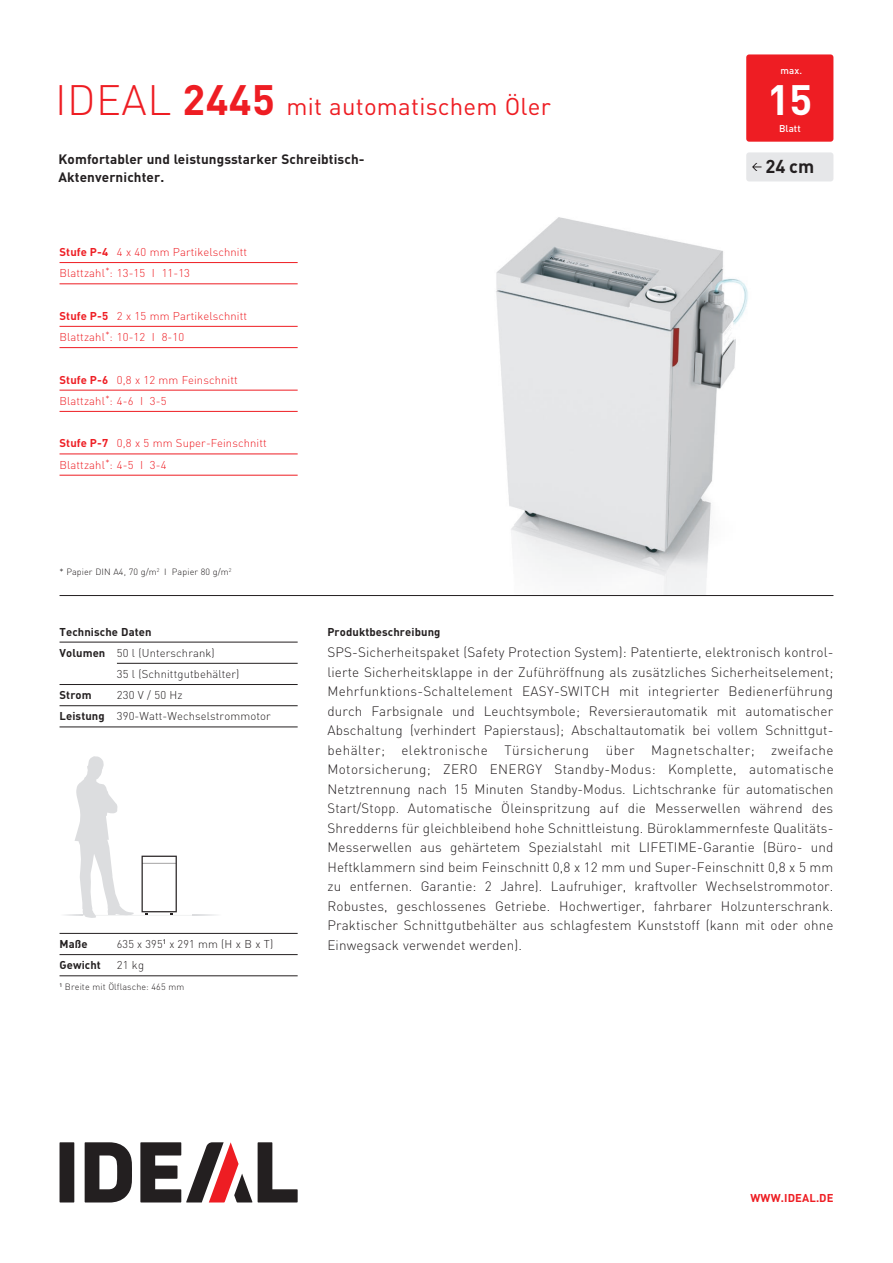
<style>
.page{position:relative;width:893px;height:1263px;background:#fff}
.page>*{position:absolute;margin:0;border:0;box-sizing:border-box;transform-origin:0 0}
.t1{font:700 42px "DIN";color:#fff}
.t2{font:24px "DIN";letter-spacing:.01em;color:#ee1d23}
.t3{font:700 18.45px "DIN";color:#231f20}
.t4{font:300 13.5px/19.5px "DIN";letter-spacing:.01em;color:#231f20}
.t5{font:700 13.5px/18px "DIN";letter-spacing:.01em;color:#231f20}
.t6{font:300 11.25px/21.3px "DIN";letter-spacing:.01em;color:#ee1d23}
.t7{font:300 11.25px/21.1px "DIN";letter-spacing:.01em;color:#231f20}
.t8{font:700 11.25px "DIN";letter-spacing:.01em;color:#231f20}
.t9{font:700 11.25px "DIN";letter-spacing:.01em;color:#ee1d23}
.t10{font:500 9.75px "DIN";letter-spacing:.01em;color:#fff}
.t11{font:300 9px "DIN";letter-spacing:.01em;color:#231f20}
.s1{font-weight:300;font-size:42px}
.s2{font-weight:700;font-size:42px}
.s3{font-weight:700}
</style>
<div class="page">
<div style="left:60px;top:1142px;width:14px;height:60px;background:#231f20"></div>
<svg style="left:258px;top:1142px;width:40px;height:60px"></svg>
<svg style="left:85px;top:1142px;width:47px;height:60px"></svg>
<svg style="left:140px;top:1142px;width:112px;height:60px"></svg>
<img style="left:496px;top:181px;width:255px;height:414px">
<svg style="left:192px;top:915px;width:24px;height:1px"></svg>
<svg style="left:65px;top:756px;width:127px;height:162px"></svg>
<hr style="left:60px;top:595px;width:773px;height:1px;background:#231f20">
<hr style="left:60px;top:642px;width:238px;height:1px;background:#231f20">
<hr style="left:117px;top:663px;width:181px;height:1px;background:#231f20">
<hr style="left:60px;top:684px;width:238px;height:1px;background:#231f20">
<hr style="left:60px;top:705px;width:238px;height:1px;background:#231f20">
<hr style="left:60px;top:727px;width:238px;height:1px;background:#231f20">
<hr style="left:60px;top:262px;width:238px;height:1px;background:#ee1d23">
<hr style="left:60px;top:284px;width:238px;height:1px;background:#ee1d23">
<hr style="left:60px;top:326px;width:238px;height:1px;background:#ee1d23">
<hr style="left:60px;top:347px;width:238px;height:1px;background:#ee1d23">
<hr style="left:60px;top:390px;width:238px;height:1px;background:#ee1d23">
<hr style="left:60px;top:411px;width:238px;height:1px;background:#ee1d23">
<hr style="left:60px;top:454px;width:238px;height:1px;background:#ee1d23">
<hr style="left:60px;top:475px;width:238px;height:1px;background:#ee1d23">
<hr style="left:60px;top:933px;width:238px;height:1px;background:#231f20">
<hr style="left:60px;top:954px;width:238px;height:1px;background:#231f20">
<hr style="left:60px;top:975px;width:238px;height:1px;background:#231f20">
<div style="left:746px;top:54px;width:87px;height:88px;background:#ee1d23;border-radius:3px"></div>
<div style="left:746px;top:152px;width:87px;height:29px;background:#e6e7e9;border-radius:3px"></div>
<svg style="left:752px;top:163px;width:9px;height:8px"></svg>
<p class="t10" style="left:780px;top:65px;width:23px">max.</p>
<h2 class="t2" style="left:55px;top:91px;width:497px"><span class="s1">IDEAL</span> <span class="s2">2445</span> mit automatischem Öler</h2>
<h1 class="t1" style="left:767px;top:72px;width:47px">15</h1>
<p class="t5" style="left:58px;top:150px;width:308px">Komfortabler und leistungsstarker Schreibtisch-<br>Aktenvernichter.</p>
<p class="t6" style="left:60px;top:241px;width:189px"><span class="s3">Stufe P-4</span> 4 x 40 mm Partikelschnitt<br>Blattzahl<sup>*</sup>: 13-15 I 11-13</p>
<p class="t6" style="left:60px;top:305px;width:189px"><span class="s3">Stufe P-5</span> 2 x 15 mm Partikelschnitt<br>Blattzahl<sup>*</sup>: 10-12 I 8-10</p>
<p class="t6" style="left:60px;top:369px;width:180px"><span class="s3">Stufe P-6</span> 0,8 x 12 mm Feinschnitt<br>Blattzahl<sup>*</sup>: 4-6 I 3-5</p>
<p class="t6" style="left:60px;top:433px;width:209px"><span class="s3">Stufe P-7</span> 0,8 x 5 mm Super-Feinschnitt<br>Blattzahl<sup>*</sup>: 4-5 I 3-4</p>
<p class="t11" style="left:60px;top:567px;width:174px">* Papier DIN A4, 70 g/m<sup>2</sup> I Papier 80 g/m<sup>2</sup></p>
<p class="t10" style="left:779px;top:122px;width:23px">Blatt</p>
<h3 class="t3" style="left:765px;top:154px;width:51px">24 cm</h3>
<p class="t8" style="left:60px;top:624px;width:94px">Technische Daten</p>
<p class="t7" style="left:60px;top:642px;width:157px"><span class="s3">Volumen</span> 50 l (Unterschrank)</p>
<p class="t7" style="left:117px;top:663px;width:124px">35 l (Schnittgutbehälter)</p>
<p class="t8" style="left:60px;top:688px;width:34px">Strom</p>
<p class="t7" style="left:60px;top:684px;width:213px;text-indent:57px">230 V / 50 Hz<br><span class="s3">Leistung</span> 390-Watt-Wechselstrommotor</p>
<p class="t8" style="left:60px;top:937px;width:30px">Maße</p>
<p class="t7" style="left:117px;top:933px;width:158px">635 x 395<sup>1</sup> x 291 mm (H x B x T)</p>
<p class="t8" style="left:60px;top:958px;width:43px">Gewicht</p>
<p class="t7" style="left:117px;top:954px;width:29px">21 kg</p>
<p class="t11" style="left:60px;top:982px;width:126px"><sup>1</sup> Breite mit Ölflasche: 465 mm</p>
<p class="t8" style="left:327px;top:624px;width:115px">Produktbeschreibung</p>
<p class="t4" style="left:327px;top:642px;width:508px">SPS-Sicherheitspaket (Safety Protection System): Patentierte, elektronisch kontrol&shy;lierte Sicherheitsklappe in der Zuführöffnung als zusätzliches Sicherheitselement; Mehrfunktions-Schaltelement EASY-SWITCH mit integrierter Bedienerführung durch Farbsignale und Leuchtsymbole; Reversierautomatik mit automatischer Abschaltung (verhindert Papierstaus); Abschaltautomatik bei vollem Schnittgut&shy;behälter; elektronische Türsicherung über Magnetschalter; zweifache Motorsicherung; ZERO ENERGY Standby-Modus: Komplette, automatische Netztrennung nach 15 Minuten Standby-Modus. Lichtschranke für automatischen Start/Stopp. Automatische Öleinspritzung auf die Messerwellen während des Shredderns für gleichbleibend hohe Schnittleistung. Büroklammernfeste Qualitäts-Messerwellen aus gehärtetem Spezialstahl mit LIFETIME-Garantie (Büro- und Heftklammern sind beim Feinschnitt 0,8 x 12 mm und Super-Feinschnitt 0,8 x 5 mm zu entfernen. Garantie: 2 Jahre). Laufruhiger, kraftvoller Wechselstrommotor.<br>Robustes, geschlossenes Getriebe. Hochwertiger, fahrbarer Holzunterschrank.<br>Praktischer Schnittgutbehälter aus schlagfestem Kunststoff (kann mit oder ohne Einwegsack verwendet werden).</p>
<p class="t9" style="left:750px;top:1191px;width:85px">WWW.IDEAL.DE</p>
</div>
